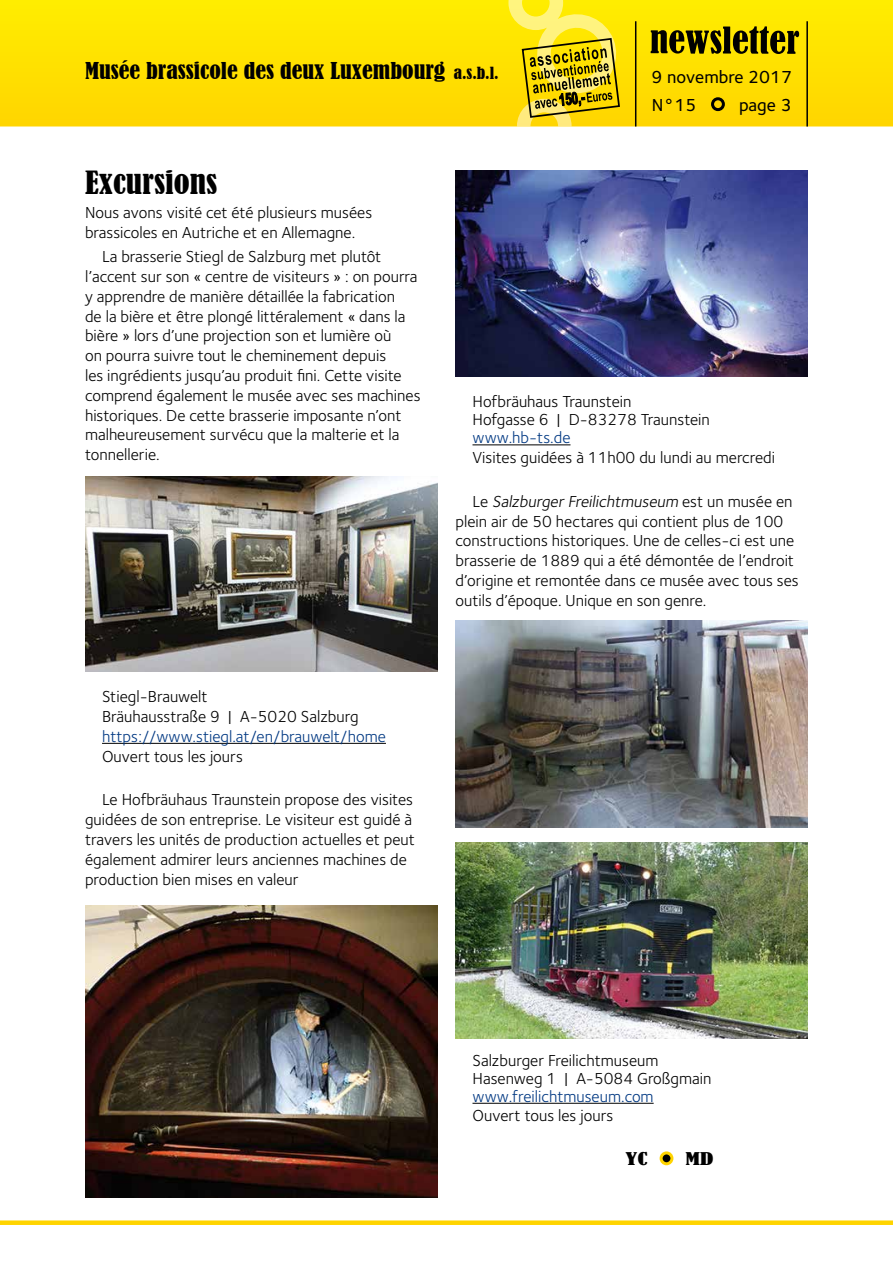
<style>
.page{position:relative;width:893px;height:1263px;background:#fff}
.page>*{position:absolute;margin:0;border:0;box-sizing:border-box;transform-origin:0 0}
.t1{font:condensed 30px "Bernard";color:#000;scale:1.11 1}
.t2{font:condensed 21.75px "Bernard";color:#000;scale:1.1 1}
.t3{font:18px/28.5px "Foundry Sterling Medium CE";color:#000}
.t4{font:16.5px/19.8px "Foundry Sterling Book CE";color:#000}
.t5{font:16.5px "Foundry Sterling Book CE";color:#003882}
.t6{font:condensed 16.5px "Bernard";color:#000;scale:1.5 1}
.s1{font-size:15.75px}
.s2{font-style:italic}
</style>
<div class="page">
<svg style="left:0;top:0;width:893px;height:126px;background:#ffe100"></svg>
<svg style="left:651px;top:26px;width:148px;height:28px;background:#7d7000"></svg>
<div style="left:712px;top:99px;width:11px;height:11px;background:#ffd400;border-radius:50%"></div>
<div style="left:711px;top:97px;width:14px;height:14px;border:3px solid #000;border-radius:50%"></div>
<div style="left:0;top:1220px;width:893px;height:5px;background:#ffd400"></div>
<hr style="left:806px;top:21px;width:2px;height:105px;background:#000">
<svg style="left:453px;top:66px;width:46px;height:14px"></svg>
<svg style="left:508px;top:0;width:129px;height:126px;background:#ddc71e"></svg>
<hr style="left:102px;top:743px;width:284px;height:1px;background:#000">
<hr style="left:472px;top:444px;width:98px;height:1px;background:#000">
<hr style="left:472px;top:1103px;width:182px;height:1px;background:#000">
<div style="left:661px;top:1153px;width:11px;height:11px;background:#000;border-radius:50%"></div>
<div style="left:660px;top:1151px;width:13px;height:14px;border:3px solid #ffd400;border-radius:50%"></div>
<img style="left:455px;top:842px;width:353px;height:196px">
<img style="left:455px;top:621px;width:353px;height:206px">
<img style="left:85px;top:476px;width:352px;height:196px">
<img style="left:455px;top:170px;width:353px;height:207px">
<img style="left:85px;top:906px;width:352px;height:291px">
<h2 class="t2" style="left:85px;top:58px;width:378px">Musée brassicole des deux Luxembourg <span class="s1">a.s.b.l.</span></h2>
<p class="t3" style="left:651px;top:63px;width:142px">9 novembre 2017<br>N°15</p>
<p class="t3" style="left:739px;top:91px;width:54px">page 3</p>
<h1 class="t1" style="left:85px;top:165px;width:121px">Excursions</h1>
<p class="t4" style="left:85px;top:203px;width:289px">Nous avons visité cet été plusieurs musées brassicoles en Autriche et en Allemagne.</p>
<p class="t4" style="left:85px;top:247px;width:337px;text-indent:17px">La brasserie Stiegl de Salzburg met plutôt l’accent sur son « centre de visiteurs » : on pourra y apprendre de manière détaillée la fabrication<br>de la bière et être plongé littéralement « dans la bière » lors d’une projection son et lumière où<br>on pourra suivre tout le cheminement depuis<br>les ingrédients jusqu’au produit fini. Cette visite comprend également le musée avec ses machines historiques. De cette brasserie imposante n’ont malheureusement survécu que la malterie et la tonnellerie.</p>
<p class="t4" style="left:102px;top:687px;width:258px">Stiegl-Brauwelt<br>Bräuhausstraße 9 | A-5020 Salzburg</p>
<p class="t5" style="left:102px;top:727px;width:285px">https://www.stiegl.at/en/brauwelt/home</p>
<p class="t4" style="left:102px;top:746px;width:142px">Ouvert tous les jours</p>
<p class="t4" style="left:85px;top:790px;width:331px;text-indent:17px">Le Hofbräuhaus Traunstein propose des visites guidées de son entreprise. Le visiteur est guidé à travers les unités de production actuelles et peut également admirer leurs anciennes machines de production bien mises en valeur</p>
<p class="t4" style="left:472px;top:393px;width:239px;line-height:18px">Hofbräuhaus Traunstein<br>Hofgasse 6 | D-83278 Traunstein</p>
<p class="t5" style="left:472px;top:428px;width:99px">www.hb-ts.de</p>
<p class="t4" style="left:472px;top:448px;width:304px">Visites guidées à 11h00 du lundi au mercredi</p>
<p class="t4" style="left:455px;top:492px;width:345px;text-indent:17px">L e <span class="s2">Salzburger Freilichtmuseum</span> e s t u n m u s é e e n plein air de 50 hectares qui contient plus de 100 constructions historiques. Une de celles-ci est une brasserie de 1889 qui a été démontée de l’endroit d’origine et remontée dans ce musée avec tous ses outils d’époque. Unique en son genre.</p>
<p class="t4" style="left:472px;top:1051px;width:240px;line-height:18px">Salzburger Freilichtmuseum<br>Hasenweg 1 | A-5084 Großgmain</p>
<p class="t5" style="left:472px;top:1086px;width:183px">www.freilichtmuseum.com</p>
<p class="t4" style="left:472px;top:1106px;width:142px">Ouvert tous les jours</p>
<p class="t6" style="left:626px;top:1149px;width:16px">YC</p>
<p class="t6" style="left:686px;top:1149px;width:20px">MD</p>
</div>
